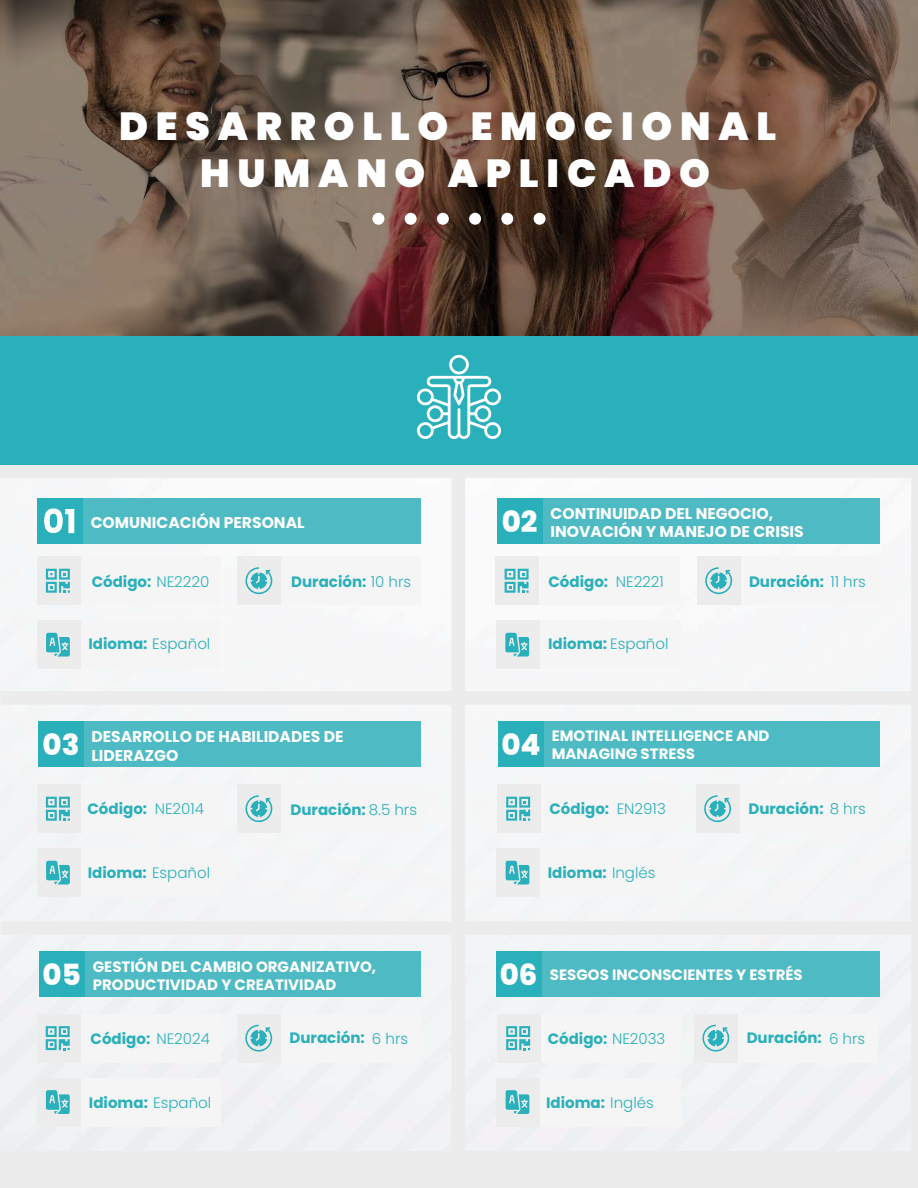
<style>
.page{position:relative;width:918px;height:1188px;background:#fff}
.page>*{position:absolute;margin:0;border:0;box-sizing:border-box;transform-origin:0 0}
.t1{font:900 39.15px/47px "Poppins";letter-spacing:.2em;color:#fff;text-align:center}
.t2{font:800 29.1px "Poppins";color:#fff}
.t3{font:700 15.6px/18.8px "Poppins";color:#fff}
.t4{font:700 15px "Poppins";color:#29b0bb}
.t5{font:700 15px/18px "Poppins";color:#fff}
.t6{font:300 15px "Poppins";color:#29b0bb}
.s1{font-weight:300}
</style>
<div class="page">
<div style="left:0;top:485px;width:911px;height:703px;background:#f4f5f7"></div>
<div style="left:1px;top:1152px;width:917px;height:36px;background:#ececec"></div>
<div style="left:540px;top:1078px;width:140px;height:48px;background:#f5f5f5"></div>
<div style="left:496px;top:1078px;width:44px;height:48px;background:#ececec"></div>
<div style="left:541px;top:785px;width:140px;height:48px;background:#f5f5f5"></div>
<div style="left:497px;top:785px;width:44px;height:48px;background:#ececec"></div>
<svg style="left:506px;top:797px;width:24px;height:24px"></svg>
<div style="left:540px;top:849px;width:140px;height:48px;background:#f5f5f5"></div>
<div style="left:496px;top:849px;width:44px;height:48px;background:#ececec"></div>
<div style="left:541px;top:1014px;width:140px;height:48px;background:#f5f5f5"></div>
<div style="left:497px;top:1014px;width:44px;height:48px;background:#ececec"></div>
<svg style="left:506px;top:1026px;width:24px;height:24px"></svg>
<svg style="left:506px;top:861px;width:23px;height:24px"></svg>
<svg style="left:506px;top:1090px;width:23px;height:24px"></svg>
<div style="left:281px;top:557px;width:140px;height:48px;background:#f5f5f5"></div>
<div style="left:237px;top:557px;width:44px;height:48px;background:#ececec"></div>
<svg style="left:245px;top:567px;width:27px;height:27px"></svg>
<div style="left:81px;top:621px;width:140px;height:48px;background:#f5f5f5"></div>
<div style="left:37px;top:621px;width:44px;height:48px;background:#ececec"></div>
<svg style="left:46px;top:633px;width:24px;height:24px"></svg>
<div style="left:540px;top:621px;width:140px;height:48px;background:#f5f5f5"></div>
<div style="left:496px;top:621px;width:44px;height:48px;background:#ececec"></div>
<svg style="left:505px;top:633px;width:24px;height:24px"></svg>
<div style="left:81px;top:557px;width:140px;height:48px;background:#f5f5f5"></div>
<div style="left:81px;top:498px;width:340px;height:46px;background:#4dbac4"></div>
<div style="left:81px;top:721px;width:340px;height:46px;background:#4dbac4"></div>
<div style="left:81px;top:951px;width:340px;height:46px;background:#4dbac4"></div>
<div style="left:539px;top:951px;width:340px;height:46px;background:#4dbac4"></div>
<div style="left:539px;top:721px;width:340px;height:46px;background:#4dbac4"></div>
<div style="left:539px;top:498px;width:340px;height:46px;background:#4dbac4"></div>
<div style="left:37px;top:557px;width:44px;height:48px;background:#ececec"></div>
<svg style="left:46px;top:569px;width:24px;height:24px"></svg>
<div style="left:539px;top:557px;width:140px;height:48px;background:#f5f5f5"></div>
<div style="left:496px;top:557px;width:43px;height:48px;background:#ececec"></div>
<svg style="left:505px;top:569px;width:24px;height:24px"></svg>
<div style="left:281px;top:785px;width:140px;height:48px;background:#f5f5f5"></div>
<div style="left:237px;top:785px;width:44px;height:48px;background:#ececec"></div>
<svg style="left:245px;top:795px;width:27px;height:27px"></svg>
<div style="left:81px;top:785px;width:140px;height:48px;background:#f5f5f5"></div>
<div style="left:37px;top:785px;width:44px;height:48px;background:#ececec"></div>
<div style="left:81px;top:849px;width:140px;height:48px;background:#f5f5f5"></div>
<div style="left:37px;top:849px;width:44px;height:48px;background:#ececec"></div>
<svg style="left:46px;top:861px;width:24px;height:24px"></svg>
<svg style="left:46px;top:797px;width:24px;height:24px"></svg>
<div style="left:740px;top:785px;width:140px;height:48px;background:#f5f5f5"></div>
<div style="left:696px;top:785px;width:44px;height:48px;background:#ececec"></div>
<svg style="left:704px;top:795px;width:27px;height:27px"></svg>
<div style="left:741px;top:557px;width:140px;height:48px;background:#f5f5f5"></div>
<div style="left:697px;top:557px;width:44px;height:48px;background:#ececec"></div>
<svg style="left:705px;top:567px;width:27px;height:27px"></svg>
<div style="left:37px;top:498px;width:46px;height:46px;background:#29b0bb"></div>
<div style="left:452px;top:928px;width:13px;height:224px;background:#ececec"></div>
<svg style="left:44px;top:508px;width:30px;height:25px"></svg>
<div style="left:497px;top:498px;width:46px;height:46px;background:#29b0bb"></div>
<div style="left:38px;top:721px;width:46px;height:46px;background:#29b0bb"></div>
<div style="left:498px;top:721px;width:46px;height:46px;background:#29b0bb"></div>
<div style="left:281px;top:1014px;width:140px;height:48px;background:#f5f5f5"></div>
<div style="left:237px;top:1014px;width:44px;height:48px;background:#ececec"></div>
<svg style="left:245px;top:1025px;width:27px;height:27px"></svg>
<div style="left:81px;top:1014px;width:140px;height:48px;background:#f5f5f5"></div>
<div style="left:37px;top:1014px;width:44px;height:48px;background:#ececec"></div>
<div style="left:81px;top:1078px;width:140px;height:48px;background:#f5f5f5"></div>
<div style="left:37px;top:1078px;width:44px;height:48px;background:#ececec"></div>
<svg style="left:46px;top:1090px;width:24px;height:24px"></svg>
<svg style="left:46px;top:1026px;width:24px;height:24px"></svg>
<div style="left:39px;top:951px;width:46px;height:46px;background:#29b0bb"></div>
<div style="left:738px;top:1014px;width:140px;height:48px;background:#f5f5f5"></div>
<div style="left:694px;top:1014px;width:44px;height:48px;background:#ececec"></div>
<svg style="left:702px;top:1025px;width:27px;height:27px"></svg>
<div style="left:496px;top:951px;width:46px;height:46px;background:#29b0bb"></div>
<svg style="left:0;top:465px;width:911px;height:20px"></svg>
<div style="left:1px;top:691px;width:917px;height:14px;background:#ececec"></div>
<div style="left:1px;top:921px;width:917px;height:14px;background:#ececec"></div>
<div style="left:452px;top:471px;width:13px;height:457px;background:#ececec"></div>
<div style="left:911px;top:0;width:7px;height:1188px;background:#ececec"></div>
<div style="left:0;top:335px;width:918px;height:130px;background:#29b0bb"></div>
<svg style="left:0;top:0;width:918px;height:335px;background:#6a5346"></svg>
<div style="left:372px;top:213px;width:12px;height:12px;background:#fff;border-radius:50%"></div>
<div style="left:405px;top:213px;width:12px;height:12px;background:#fff;border-radius:50%"></div>
<div style="left:437px;top:213px;width:12px;height:12px;background:#fff;border-radius:50%"></div>
<div style="left:469px;top:213px;width:12px;height:12px;background:#fff;border-radius:50%"></div>
<div style="left:501px;top:213px;width:12px;height:12px;background:#fff;border-radius:50%"></div>
<div style="left:534px;top:213px;width:12px;height:12px;background:#fff;border-radius:50%"></div>
<svg style="left:416px;top:355px;width:86px;height:84px"></svg>
<h1 class="t1" style="left:119px;top:103px;width:659px">DESARROLLO EMOCIONAL<br>HUMANO APLICADO</h1>
<p class="t3" style="left:91px;top:514px;width:215px">COMUNICACIÓN PERSONAL</p>
<p class="t4" style="left:92px;top:573px;width:119px">Código: <span class="s1">NE2220</span></p>
<p class="t4" style="left:291px;top:573px;width:121px">Duración: <span class="s1">10 hrs</span></p>
<p class="t4" style="left:88px;top:635px;width:123px">Idioma: <span class="s1">Español</span></p>
<h2 class="t2" style="left:502px;top:505px;width:37px">02</h2>
<p class="t3" style="left:551px;top:504px;width:255px">CONTINUIDAD DEL NEGOCIO,<br>INOVACIÓN Y MANEJO DE CRISIS</p>
<p class="t4" style="left:548px;top:573px;width:117px">Código: <span class="s1">NE2221</span></p>
<p class="t4" style="left:749px;top:573px;width:118px">Duración: <span class="s1">11 hrs</span></p>
<p class="t4" style="left:548px;top:635px;width:122px">Idioma: <span class="s1">Español</span></p>
<h2 class="t2" style="left:43px;top:728px;width:38px">03</h2>
<p class="t5" style="left:552px;top:727px;width:219px">EMOTINAL INTELLIGENCE AND<br>MANAGING STRESS</p>
<p class="t3" style="left:91px;top:727px;width:254px">DESARROLLO DE HABILIDADES DE<br>LIDERAZGO</p>
<h2 class="t2" style="left:501px;top:728px;width:41px">04</h2>
<p class="t4" style="left:87px;top:800px;width:118px">Código: <span class="s1">NE2014</span></p>
<p class="t4" style="left:291px;top:801px;width:128px">Duración: <span class="s1">8.5 hrs</span></p>
<p class="t4" style="left:88px;top:864px;width:124px">Idioma: <span class="s1">Español</span></p>
<h2 class="t2" style="left:43px;top:957px;width:40px">05</h2>
<p class="t5" style="left:93px;top:958px;width:285px">GESTIÓN DEL CAMBIO ORGANIZATIVO,<br>PRODUCTIVIDAD Y CREATIVIDAD</p>
<p class="t4" style="left:91px;top:1030px;width:121px">Código: <span class="s1">NE2024</span></p>
<p class="t4" style="left:290px;top:1030px;width:77px">Duración:</p>
<p class="t6" style="left:372px;top:1030px;width:38px">6 hrs</p>
<p class="t4" style="left:89px;top:1094px;width:124px">Idioma: <span class="s1">Español</span></p>
<p class="t4" style="left:549px;top:800px;width:118px">Código: <span class="s1">EN2913</span></p>
<p class="t4" style="left:748px;top:800px;width:119px">Duración: <span class="s1">8 hrs</span></p>
<p class="t4" style="left:548px;top:864px;width:109px">Idioma: <span class="s1">Inglés</span></p>
<h2 class="t2" style="left:500px;top:957px;width:39px">06</h2>
<p class="t5" style="left:550px;top:966px;width:254px">SESGOS INCONSCIENTES Y ESTRÉS</p>
<p class="t4" style="left:548px;top:1030px;width:119px">Código: <span class="s1">NE2033</span></p>
<p class="t4" style="left:747px;top:1030px;width:77px">Duración:</p>
<p class="t6" style="left:829px;top:1030px;width:38px">6 hrs</p>
<p class="t4" style="left:546px;top:1094px;width:109px">Idioma: <span class="s1">Inglés</span></p>
</div>
